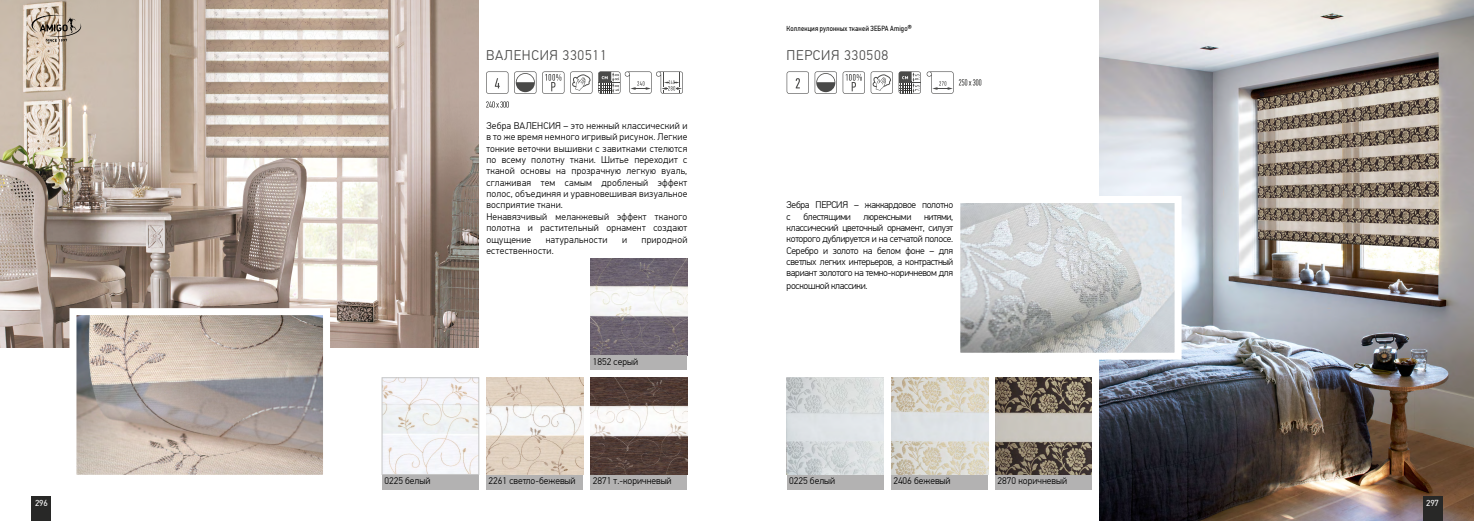
<style>
.page{position:relative;width:1474px;height:521px;background:#fff}
.page>*{position:absolute;margin:0;border:0;box-sizing:border-box;transform-origin:0 0}
.t1{font:300 14px "PF Din Text Pro";letter-spacing:.05em;color:#4a4a49}
.t2{font:300 9.62px/11.4px "PF Din Text Pro";letter-spacing:.015em;color:#000}
.t3{font:300 9.62px/11.4px "PF Din Text Pro";letter-spacing:-.03em;color:#000}
.t4{font:8.75px "PF Din Text Pro";letter-spacing:-.02em;color:#fff}
.t5{font:7.44px "PF Din Text Cond Pro";letter-spacing:.02em;color:#000}
.s1{font-weight:500;font-size:8.75px}
</style>
<div class="page">
<img style="left:384px;top:380px;width:93px;height:92px">
<div style="left:382px;top:378px;width:97px;height:96px;border:1px solid #c6c6c6"></div>
<div style="left:382px;top:474px;width:96px;height:15px;background:#b3b2b2"></div>
<img style="left:486px;top:378px;width:97px;height:96px">
<img style="left:590px;top:378px;width:97px;height:96px">
<div style="left:486px;top:474px;width:97px;height:15px;background:#b3b2b2"></div>
<div style="left:590px;top:474px;width:97px;height:15px;background:#b3b2b2"></div>
<img style="left:0;top:0;width:479px;height:347px">
<img style="left:77px;top:316px;width:245px;height:158px">
<div style="left:69px;top:308px;width:261px;height:174px;border:7px solid #fff"></div>
<img style="left:590px;top:259px;width:97px;height:96px">
<div style="left:590px;top:355px;width:97px;height:15px;background:#b3b2b2"></div>
<svg style="left:514px;top:71px;width:22px;height:23px"></svg>
<svg style="left:570px;top:71px;width:22px;height:23px"></svg>
<svg style="left:486px;top:101px;width:23px;height:7px"></svg>
<svg style="left:486px;top:71px;width:22px;height:23px"></svg>
<svg style="left:542px;top:71px;width:22px;height:23px"></svg>
<svg style="left:598px;top:71px;width:85px;height:23px"></svg>
<div style="left:995px;top:474px;width:96px;height:15px;background:#b3b2b2"></div>
<div style="left:890px;top:474px;width:97px;height:15px;background:#b3b2b2"></div>
<div style="left:786px;top:474px;width:97px;height:15px;background:#b3b2b2"></div>
<img style="left:1099px;top:0;width:374px;height:521px">
<img style="left:961px;top:204px;width:212px;height:148px">
<div style="left:953px;top:196px;width:228px;height:164px;border:7px solid #fff"></div>
<img style="left:995px;top:378px;width:96px;height:96px">
<img style="left:786px;top:378px;width:97px;height:96px">
<img style="left:891px;top:378px;width:97px;height:96px">
<svg style="left:926px;top:71px;width:55px;height:23px"></svg>
<svg style="left:786px;top:71px;width:134px;height:23px"></svg>
<div style="left:32px;top:496px;width:19px;height:25px;background:#282827"></div>
<div style="left:1422px;top:496px;width:20px;height:25px;background:#282827"></div>
<svg style="left:32px;top:15px;width:49px;height:27px"></svg>
<h1 class="t1" style="left:486px;top:47px;width:122px">ВАЛЕНСИЯ 330511</h1>
<p class="t2" style="left:486px;top:120px;width:202px">Зебра ВАЛЕНСИЯ – это нежный классический и в то же время немного игривый рисунок. Легкие тонкие веточки вышивки с завитками стелются по всему полотну ткани. Шитье переходит с тканой основы на прозрачную легкую вуаль, сглаживая тем самым дробленый эффект полос, объединяя и уравновешивая визуальное восприятие ткани.<br>Ненавязчивый меланжевый эффект тканого полотна и растительный орнамент создают ощущение</p>
<p class="t2" style="left:545px;top:234px;width:63px">натуральности</p>
<p class="t2" style="left:622px;top:234px;width:7px">и</p>
<p class="t2" style="left:641px;top:234px;width:47px">природной</p>
<p class="t2" style="left:486px;top:245px;width:69px">естественности.</p>
<p class="t2" style="left:593px;top:356px;width:47px">1852 серый</p>
<p class="t2" style="left:384px;top:475px;width:48px">0225 белый</p>
<p class="t2" style="left:488px;top:475px;width:88px">2261 светло-бежевый</p>
<p class="t2" style="left:593px;top:475px;width:80px">2871 т.-коричневый</p>
<p class="t5" style="left:786px;top:24px;width:127px">Коллекция рулонных тканей ЗЕБРА Amigo<span class="s1">®</span></p>
<h1 class="t1" style="left:786px;top:47px;width:103px">ПЕРСИЯ 330508</h1>
<p class="t3" style="left:786px;top:199px;width:168px">Зебра ПЕРСИЯ – жаккардовое полотно с</p>
<p class="t3" style="left:803px;top:211px;width:49px">блестящими</p>
<p class="t3" style="left:863px;top:211px;width:49px">люрексными</p>
<p class="t2" style="left:786px;top:211px;width:168px;text-align:justify;text-indent:137px">нитями, классический цветочный орнамент, силуэт которого дублируется и на сетчатой полосе.<br>Серебро и золото на белом фоне – для светлых легких интерьеров, а контрастный вариант золотого на темно-коричневом для</p>
<p class="t3" style="left:786px;top:280px;width:82px">роскошной классики.</p>
<p class="t2" style="left:789px;top:475px;width:48px">0225 белый</p>
<p class="t2" style="left:893px;top:475px;width:59px">2406 бежевый</p>
<p class="t2" style="left:997px;top:475px;width:71px">2870 коричневый</p>
<p class="t4" style="left:35px;top:497px;width:14px">296</p>
<p class="t4" style="left:1425px;top:497px;width:14px">297</p>
</div>
